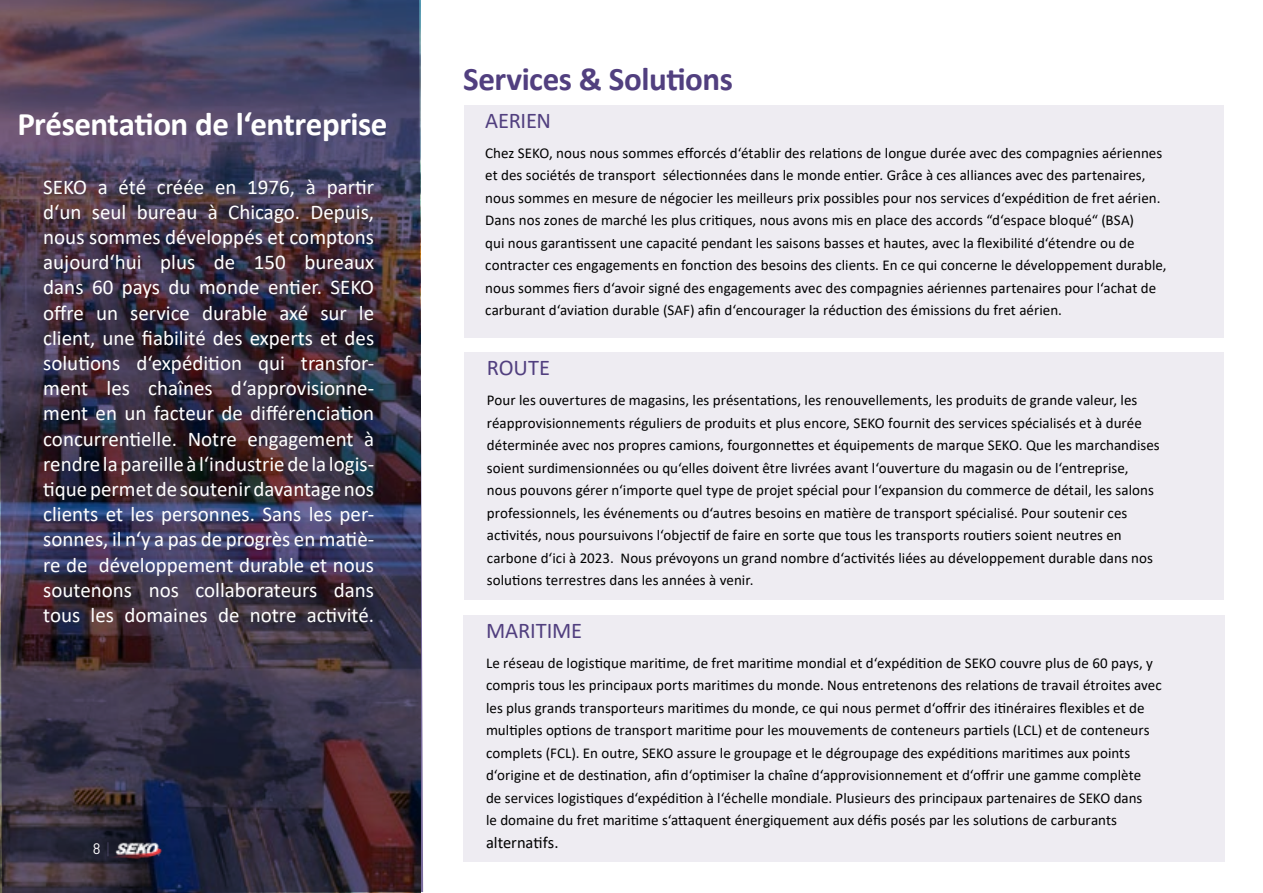
<style>
.page{position:relative;width:1263px;height:893px;background:#fff}
.page>*{position:absolute;margin:0;border:0;box-sizing:border-box;transform-origin:0 0}
.t1{font:700 33px "Calibri";letter-spacing:-.015em;color:#fff}
.t2{font:700 33px "Calibri";letter-spacing:-.015em;color:#513f7f}
.t3{font:22.5px "Calibri";letter-spacing:-.01em;color:#513f7f}
.t4{font:21px/25.2px "Calibri";color:#fff;text-align:justify}
.t5{font:16.5px "Calibri";color:#000}
.t6{font:15px/22.5px "Calibri";letter-spacing:.005em;color:#000}
.t7{font:15px "Barlow";color:#fff}
.s1{font-weight:300;font-size:16.5px;color:#f9f9f9}
</style>
<div class="page">
<div style="left:464px;top:105px;width:760px;height:233px;background:#eeecf2"></div>
<div style="left:464px;top:353px;width:760px;height:247px;background:#eeecf2"></div>
<div style="left:463px;top:615px;width:761px;height:247px;background:#eeecf2"></div>
<img style="left:0;top:0;width:423px;height:893px">
<img style="left:106px;top:840px;width:59px;height:22px">
<h1 class="t1" style="left:17px;top:101px;width:372px">Présentation de l‘entreprise</h1>
<p class="t4" style="left:43px;top:173px;width:332px">SEKO a été créée en 1976, à partir d‘un seul bureau à Chicago. Depuis, nous sommes développés et comptons aujourd‘hui plus de 150 bureaux dans 60 pays du monde entier. SEKO offre un service durable axé sur le client, une fiabilité des experts et des solutions d‘expédition qui transfor&shy;ment les chaînes d‘approvisionne&shy;ment en un facteur de différenciation concurrentielle. Notre engagement à rendre la pareille à l‘industrie de la logis&shy;tique permet de soutenir davantage nos clients et les personnes. Sans les per&shy;sonnes, il n‘y a pas de progrès en matiè&shy;re de développement durable et nous soutenons nos collaborateurs dans tous les domaines de notre activité.</p>
<p class="t7" style="left:93px;top:838px;width:18px">8 <span class="s1">|</span></p>
<h1 class="t2" style="left:463px;top:56px;width:271px">Services &amp; Solutions</h1>
<h2 class="t3" style="left:485px;top:104px;width:67px">AERIEN</h2>
<p class="t6" style="left:485px;top:141px;width:683px">Chez SEKO, nous nous sommes efforcés d‘établir des relations de longue durée avec des compagnies aériennes et des sociétés de transport sélectionnées dans le monde entier. Grâce à ces alliances avec des partenaires, nous sommes en mesure de négocier les meilleurs prix possibles pour nos services d‘expédition de fret aérien.<br>Dans nos zones de marché les plus critiques, nous avons mis en place des accords “d‘espace bloqué“ (BSA)<br>qui nous garantissent une capacité pendant les saisons basses et hautes, avec la flexibilité d‘étendre ou de contracter ces engagements en fonction des besoins des clients. En ce qui concerne le développement durable, nous sommes fiers d‘avoir signé des engagements avec des compagnies aériennes partenaires pour l‘achat de carburant d‘aviation durable (SAF) afin d‘encourager la réduction des émissions du fret aérien.</p>
<h2 class="t3" style="left:487px;top:352px;width:65px">ROUTE</h2>
<p class="t6" style="left:487px;top:388px;width:674px">Pour les ouvertures de magasins, les présentations, les renouvellements, les produits de grande valeur, les réapprovisionnements réguliers de produits et plus encore, SEKO fournit des services spécialisés et à durée déterminée avec nos propres camions, fourgonnettes et équipements de marque SEKO. Que les marchandises soient surdimensionnées ou qu‘elles doivent être livrées avant l‘ouverture du magasin ou de l‘entreprise, nous pouvons gérer n‘importe quel type de projet spécial pour l‘expansion du commerce de détail, les salons professionnels, les événements ou d‘autres besoins en matière de transport spécialisé. Pour soutenir ces activités, nous poursuivons l‘objectif de faire en sorte que tous les transports routiers soient neutres en carbone d‘ici à 2023. Nous prévoyons un grand nombre d‘activités liées au développement durable dans nos solutions terrestres dans les années à venir.</p>
<h2 class="t3" style="left:486px;top:614px;width:98px">MARITIME</h2>
<p class="t6" style="left:486px;top:651px;width:677px">Le réseau de logistique maritime, de fret maritime mondial et d‘expédition de SEKO couvre plus de 60 pays, y compris tous les principaux ports maritimes du monde. Nous entretenons des relations de travail étroites avec les plus grands transporteurs maritimes du monde, ce qui nous permet d‘offrir des itinéraires flexibles et de multiples options de transport maritime pour les mouvements de conteneurs partiels (LCL) et de conteneurs complets (FCL). En outre, SEKO assure le groupage et le dégroupage des expéditions maritimes aux points d‘origine et de destination, afin d‘optimiser la chaîne d‘approvisionnement et d‘offrir une gamme complète<br>de services logistiques d‘expédition à l‘échelle mondiale. Plusieurs des principaux partenaires de SEKO dans<br>le domaine du fret maritime s‘attaquent énergiquement aux défis posés par les solutions de carburants</p>
<p class="t5" style="left:486px;top:831px;width:74px">alternatifs.</p>
</div>
